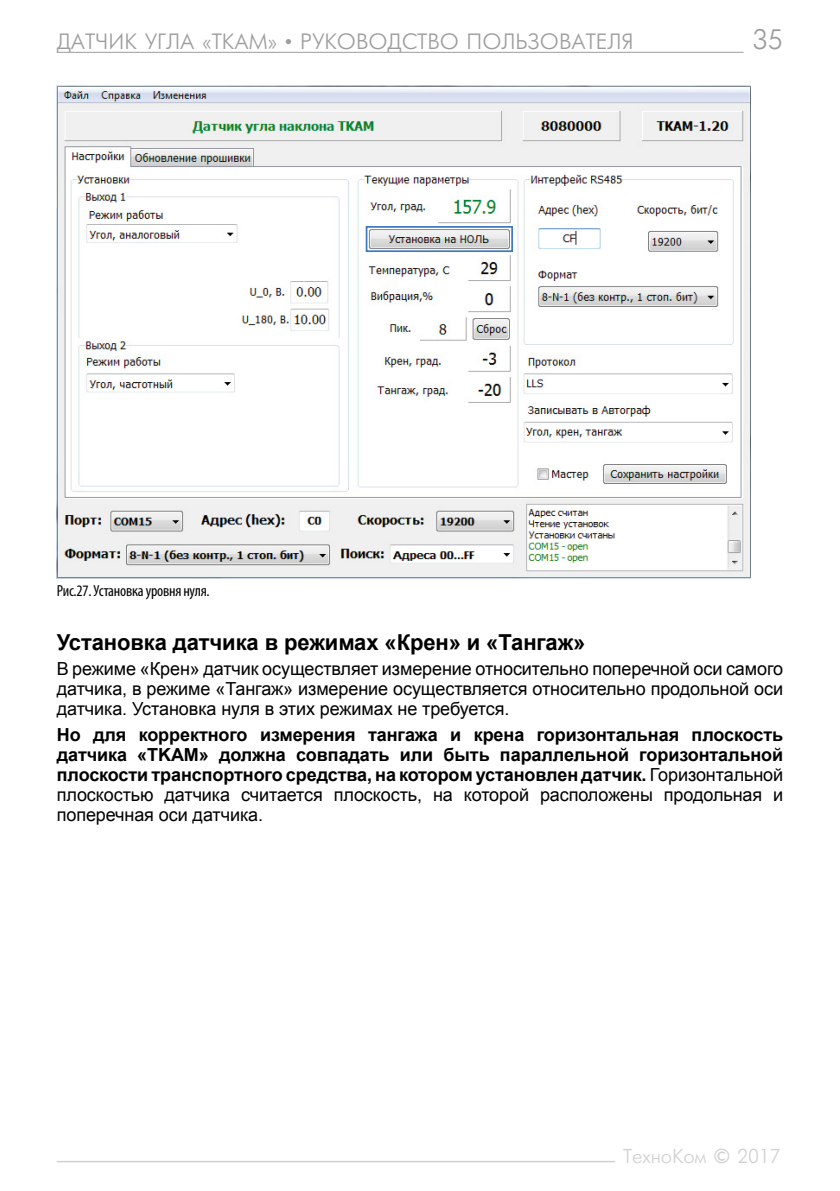
<style>
.page{position:relative;width:840px;height:1191px;background:#fff}
.page>*{position:absolute;margin:0;border:0;box-sizing:border-box;transform-origin:0 0}
.t1{font:28px "Futuris Cyrillic";color:#9d9d9c}
.t2{font:22px "Futuris Cyrillic";color:#9d9d9c}
.t3{font:700 22px "Arial";letter-spacing:-.005em;color:#000}
.t4{font:20px "Futuris Cyrillic";letter-spacing:-.005em;color:#d0d0d0}
.t5{font:700 18px/20px "Arial";letter-spacing:-.005em;color:#000;text-align:justify}
.t6{font:18px/20px "Arial";letter-spacing:-.005em;color:#000;text-align:justify}
.t7{font:condensed 16px "Myriad Pro";letter-spacing:-.015em;color:#000}
.s1{font-weight:400}
</style>
<div class="page">
<hr style="left:57px;top:52px;width:686px;height:1px;background:#9d9d9c">
<hr style="left:57px;top:1160px;width:557px;height:2px;background:#d0d0d0">
<img style="left:57px;top:85px;width:693px;height:493px">
<div style="left:365px;top:226px;width:147px;height:26px;border:2px solid #3d7abe"></div>
<p class="t2" style="left:57px;top:30px;width:578px">ДАТЧИК УГЛА «TKAM» • РУКОВОДСТВО ПОЛЬЗОВАТЕЛЯ</p>
<h1 class="t1" style="left:752px;top:25px;width:32px">35</h1>
<p class="t7" style="left:57px;top:581px;width:154px">Рис.27. Установка уровня нуля.</p>
<p class="t3" style="left:57px;top:627px;width:530px">Установка датчика в режимах «Крен» и «Тангаж»</p>
<p class="t6" style="left:57px;top:659px;width:727px">В режиме «Крен» датчик осуществляет измерение относительно поперечной оси самого датчика, в режиме «Тангаж» измерение осуществляется относительно продольной оси датчика. Установка нуля в этих режимах не требуется.</p>
<p class="t5" style="left:57px;top:725px;width:727px">Но для корректного измерения тангажа и крена горизонтальная плоскость датчика «TKAM» должна совпадать или быть параллельной горизонтальной плоскости транспортного средства, на котором установлен датчик. <span class="s1">Горизонтальной плоскостью датчика считается плоскость, на которой расположены продольная и поперечная оси датчика.</span></p>
<p class="t4" style="left:622px;top:1145px;width:159px">ТехноКом © 2017</p>
</div>
